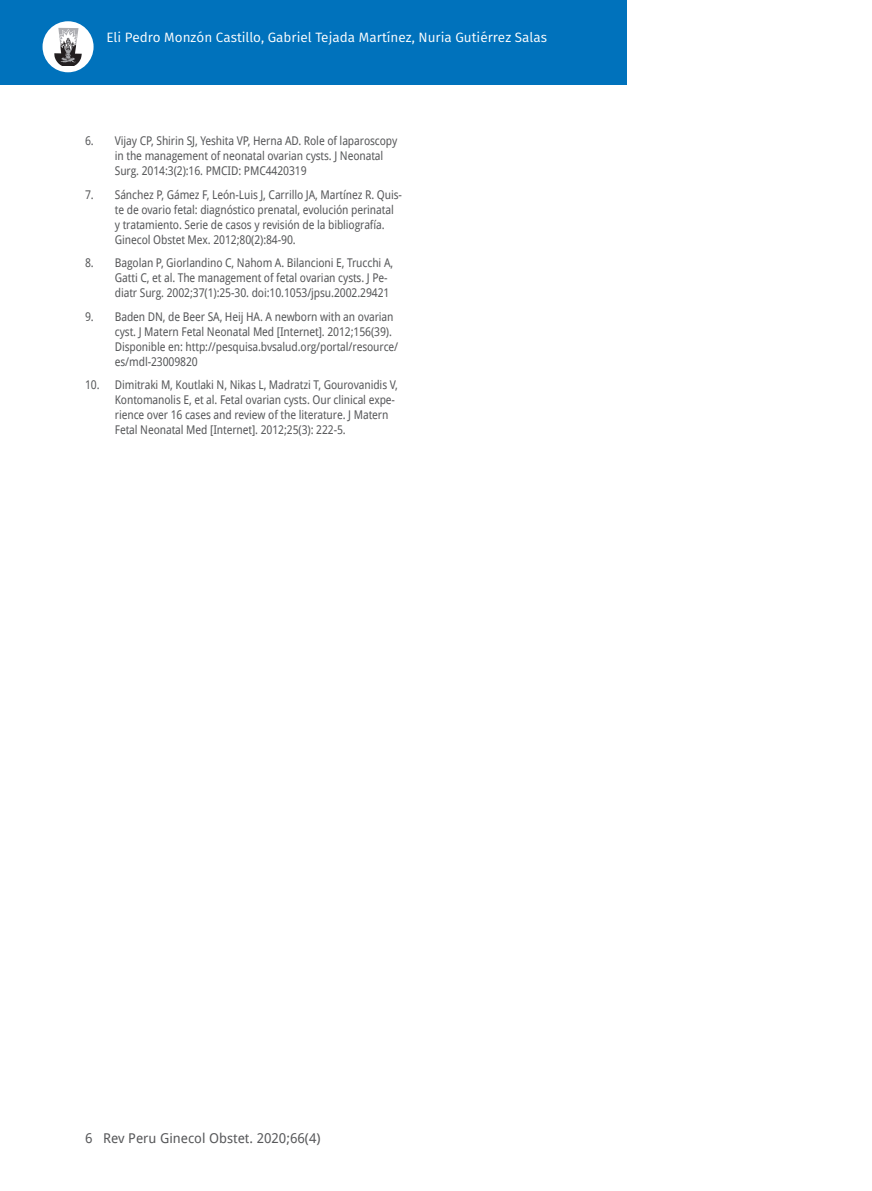
<style>
.page{position:relative;width:872px;height:1191px;background:#fff}
.page>*{position:absolute;margin:0;border:0;box-sizing:border-box;transform-origin:0 0}
.t1{font:13.5px "Fira Sans";color:#fff}
.t2{font:13.5px "Droid Sans";color:#57585a}
.t3{font:12px/15px "Droid Sans";letter-spacing:-.01em;color:#57585a;scale:.9 1}
</style>
<div class="page">
<div style="left:0;top:0;width:626px;height:85px;background:#0072bc"></div>
<div style="left:43px;top:21px;width:51px;height:51px;background:#fff;border-radius:50%"></div>
<svg style="left:54px;top:28px;width:28px;height:38px"></svg>
<p class="t1" style="left:106px;top:28px;width:442px">Eli Pedro Monzón Castillo, Gabriel Tejada Martínez, Nuria Gutiérrez Salas</p>
<p class="t3" style="left:115px;top:133px;width:315px;text-indent:-30px">6. Vijay CP, Shirin SJ, Yeshita VP, Herna AD. Role of laparoscopy in the management of neonatal ovarian cysts. J Neonatal<br>Surg. 2014:3(2):16. PMCID: PMC4420319</p>
<p class="t3" style="left:115px;top:187px;width:320px;text-indent:-30px">7. Sánchez P, Gámez F, León-Luis J, Carrillo JA, Martínez R. Quis&shy;te de ovario fetal: diagnóstico prenatal, evolución perinatal y tratamiento. Serie de casos y revisión de la bibliografía.<br>Ginecol Obstet Mex. 2012;80(2):84-90.</p>
<p class="t3" style="left:115px;top:255px;width:311px;text-indent:-30px">8. Bagolan P, Giorlandino C, Nahom A. Bilancioni E, Trucchi A,<br>Gatti C, et al. The management of fetal ovarian cysts. J Pe&shy;diatr Surg. 2002;37(1):25-30. doi:10.1053/jpsu.2002.29421</p>
<p class="t3" style="left:115px;top:309px;width:316px;text-indent:-30px">9. Baden DN, de Beer SA, Heij HA. A newborn with an ovarian cyst. J Matern Fetal Neonatal Med [Internet]. 2012;156(39).<br>Disponible en: http://pesquisa.bvsalud.org/portal/resource/ es/mdl-23009820</p>
<p class="t3" style="left:115px;top:377px;width:316px;text-indent:-30px">10. Dimitraki M, Koutlaki N, Nikas L, Madratzi T, Gourovanidis V, Kontomanolis E, et al. Fetal ovarian cysts. Our clinical expe&shy;rience over 16 cases and review of the literature. J Matern Fetal Neonatal Med [Internet]. 2012;25(3): 222-5.</p>
<p class="t2" style="left:85px;top:1128px;width:237px">6 Rev Peru Ginecol Obstet. 2020;66(4)</p>
</div>
